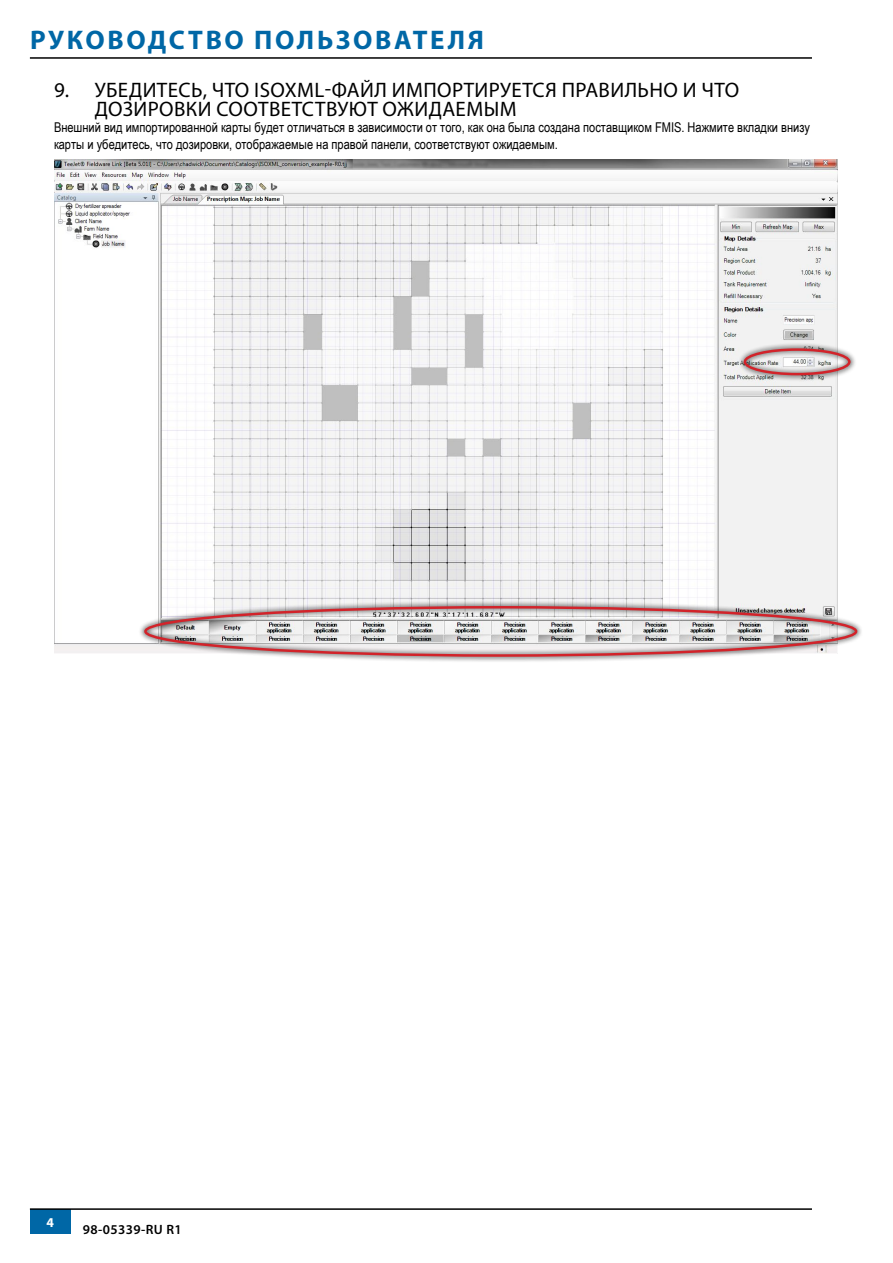
<style>
.page{position:relative;width:893px;height:1263px;background:#fff}
.page>*{position:absolute;margin:0;border:0;box-sizing:border-box;transform-origin:0 0}
.t1{font:700 27px "Myriad Pro";letter-spacing:.095em;color:#0067a6}
.t2{font:21px/19.5px "Myriad Pro";letter-spacing:.02em;color:#000}
.t3{font:13.5px/16.2px "Arial Narrow";color:#000}
.t4{font:600 13.5px "Myriad Pro";letter-spacing:.03em;color:#000}
.t5{font:700 13.5px "Myriad Pro";color:#fff}
</style>
<div class="page">
<hr style="left:30px;top:57px;width:782px;height:2px;background:#000">
<div style="left:30px;top:1209px;width:40px;height:24px;background:#0067a6"></div>
<hr style="left:30px;top:1208px;width:782px;height:2px;background:#000">
<img style="left:54px;top:160px;width:783px;height:493px">
<div style="left:738px;top:342px;width:118px;height:39px;background:#000;opacity:.75"></div>
<div style="left:744px;top:348px;width:106px;height:27px;border:2px solid #d2232a;border-radius:50%"></div>
<div style="left:138px;top:600px;width:725px;height:63px;background:#000;opacity:.75"></div>
<div style="left:144px;top:606px;width:713px;height:51px;border:2px solid #d2232a;border-radius:50%"></div>
<h1 class="t1" style="left:30px;top:22px;width:455px">РУКОВОДСТВО ПОЛЬЗОВАТЕЛЯ</h1>
<h2 class="t2" style="left:95px;top:80px;width:646px;text-indent:-41px">9. УБЕДИТЕСЬ, ЧТО ISOXML-ФАЙЛ ИМПОРТИРУЕТСЯ ПРАВИЛЬНО И ЧТО<br>ДОЗИРОВКИ СООТВЕТСТВУЮТ ОЖИДАЕМЫМ</h2>
<p class="t3" style="left:54px;top:119px;width:757px">Внешний вид импортированной карты будет отличаться в зависимости от того, как она была создана поставщиком FMIS. Нажмите вкладки внизу карты и убедитесь, что дозировки, отображаемые на правой панели, соответствуют ожидаемым.</p>
<p class="t5" style="left:46px;top:1213px;width:9px">4</p>
<p class="t4" style="left:83px;top:1221px;width:100px">98-05339-RU R1</p>
</div>
